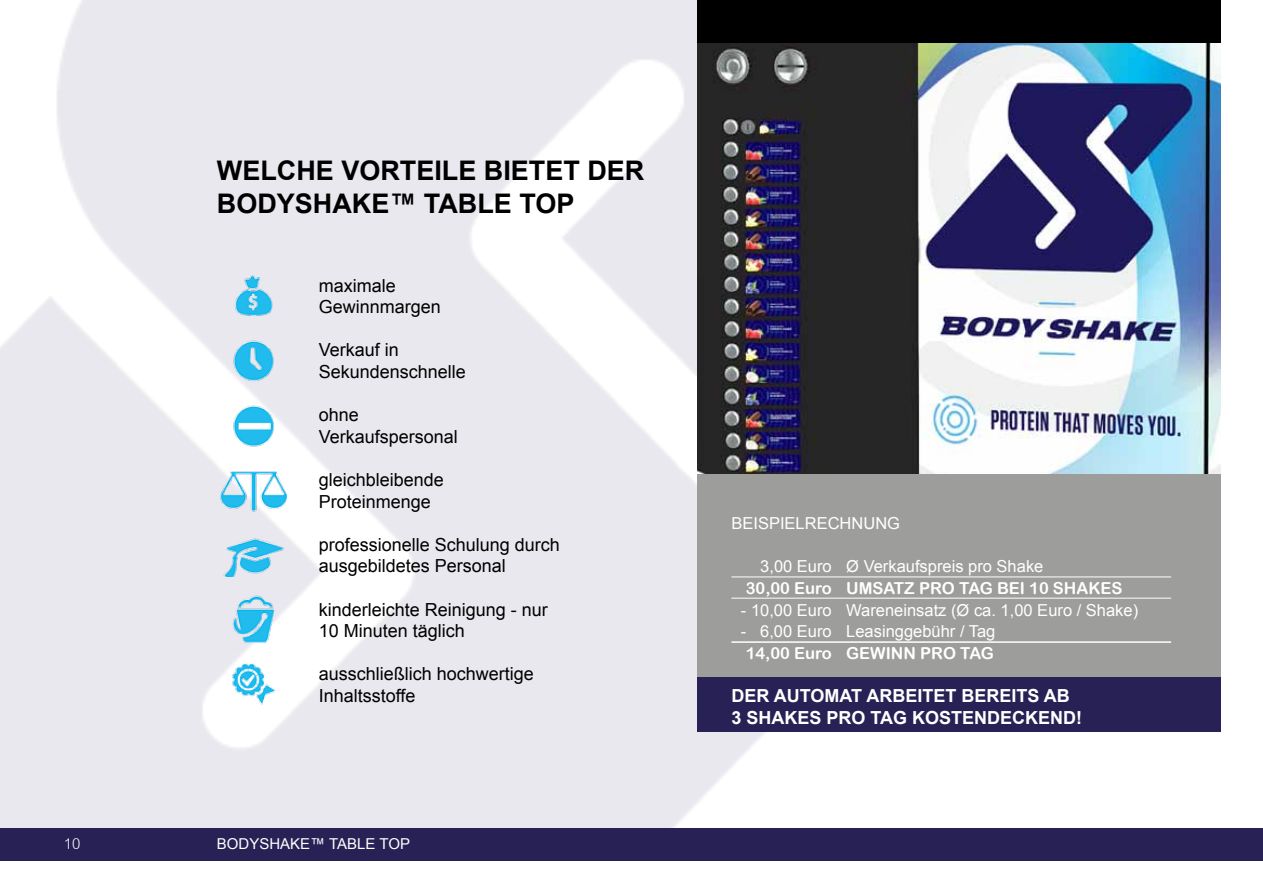
<style>
.page{position:relative;width:1263px;height:893px;background:#fff}
.page>*{position:absolute;margin:0;border:0;box-sizing:border-box;transform-origin:0 0}
.t1{font:700 27px/32.4px "Arial";color:#000}
.t2{font:18px/21.6px "Arial";color:#000}
.t3{font:700 18px "Arial";color:#fff}
.t4{font:16.5px/21.6px "Arial";color:#fff}
.t5{font:16.5px "Arial Rounded MT Bold";color:#fff}
.t6{font:15px "Arial";color:#fff}
.t7{font:300 15px "Arial Rounded MT";color:#fff}
</style>
<div class="page">
<div style="left:0;top:828px;width:1263px;height:33px;background:#272155"></div>
<div style="left:697px;top:472px;width:523px;height:206px;background:#9d9d9c"></div>
<img style="left:697px;top:43px;width:523px;height:431px">
<div style="left:697px;top:678px;width:523px;height:54px;background:#272155"></div>
<div style="left:697px;top:0;width:523px;height:43px;background:#000"></div>
<hr style="left:731px;top:577px;width:440px;height:1px;background:#fff">
<hr style="left:731px;top:598px;width:440px;height:1px;background:#fff">
<hr style="left:731px;top:641px;width:440px;height:2px;background:#fff">
<img style="left:205px;top:272px;width:93px;height:45px">
<img style="left:205px;top:332px;width:93px;height:53px">
<img style="left:233px;top:398px;width:65px;height:49px">
<img style="left:205px;top:461px;width:84px;height:54px">
<img style="left:205px;top:523px;width:93px;height:54px">
<img style="left:205px;top:591px;width:93px;height:54px">
<img style="left:205px;top:656px;width:93px;height:54px">
<p class="t7" style="left:64px;top:835px;width:18px">10</p>
<h1 class="t1" style="left:217px;top:155px;width:429px">WELCHE VORTEILE BIETET DER<br>BODYSHAKE™ TABLE TOP</h1>
<p class="t2" style="left:319px;top:275px;width:124px">maximale<br>Gewinnmargen</p>
<p class="t2" style="left:319px;top:339px;width:149px">Verkauf in<br>Sekundenschnelle</p>
<p class="t2" style="left:319px;top:404px;width:141px">ohne<br>Verkaufspersonal</p>
<p class="t2" style="left:319px;top:469px;width:127px">gleichbleibende<br>Proteinmenge</p>
<p class="t2" style="left:319px;top:534px;width:243px">professionelle Schulung durch ausgebildetes Personal</p>
<p class="t2" style="left:319px;top:599px;width:231px">kinderleichte Reinigung - nur<br>10 Minuten täglich</p>
<p class="t2" style="left:319px;top:663px;width:217px">ausschließlich hochwertige<br>Inhaltsstoffe</p>
<p class="t6" style="left:217px;top:834px;width:12px">bod</p>
<p class="t6" style="left:249px;top:834px;width:42px">ys hake</p>
<p class="t6" style="left:310px;top:834px;width:38px">™ Table</p>
<p class="t6" style="left:379px;top:834px;width:11px">top</p>
<p class="t4" style="left:731px;top:513px;width:170px">BEISPIELRECHNUNG</p>
<p class="t4" style="left:760px;top:556px;width:73px">3,00 Euro</p>
<p class="t5" style="left:746px;top:578px;width:88px">30,00 Euro</p>
<p class="t4" style="left:741px;top:599px;width:92px">- 10,00 Euro</p>
<p class="t4" style="left:741px;top:621px;width:92px">- 6,00 Euro</p>
<p class="t5" style="left:746px;top:643px;width:88px">14,00 Euro</p>
<p class="t4" style="left:846px;top:556px;width:199px">Ø Verkaufspreis pro Shake</p>
<p class="t5" style="left:846px;top:578px;width:278px">UMSATZ PRO TAG BEI 10 SHAKES</p>
<p class="t4" style="left:846px;top:599px;width:293px">Wareneinsatz (Ø ca. 1,00 Euro / Shake)<br>Leasinggebühr / Tag</p>
<p class="t5" style="left:846px;top:643px;width:149px">GEWINN PRO TAG</p>
<p class="t3" style="left:731px;top:684px;width:14px">DER</p>
<p class="t3" style="left:774px;top:684px;width:14px">AUTOMAT</p>
<p class="t3" style="left:866px;top:684px;width:13px">ARBEITET</p>
<p class="t3" style="left:961px;top:684px;width:12px">BEREITS</p>
<p class="t3" style="left:1044px;top:684px;width:14px">AB</p>
<p class="t3" style="left:731px;top:705px;width:29px">3 SHAKES</p>
<p class="t3" style="left:826px;top:705px;width:14px">PRO</p>
<p class="t3" style="left:870px;top:705px;width:13px">TAG</p>
<p class="t3" style="left:912px;top:705px;width:14px">KOSTENDECKEND</p>
<p class="t3" style="left:1076px;top:705px;width:7px">!</p>
</div>
